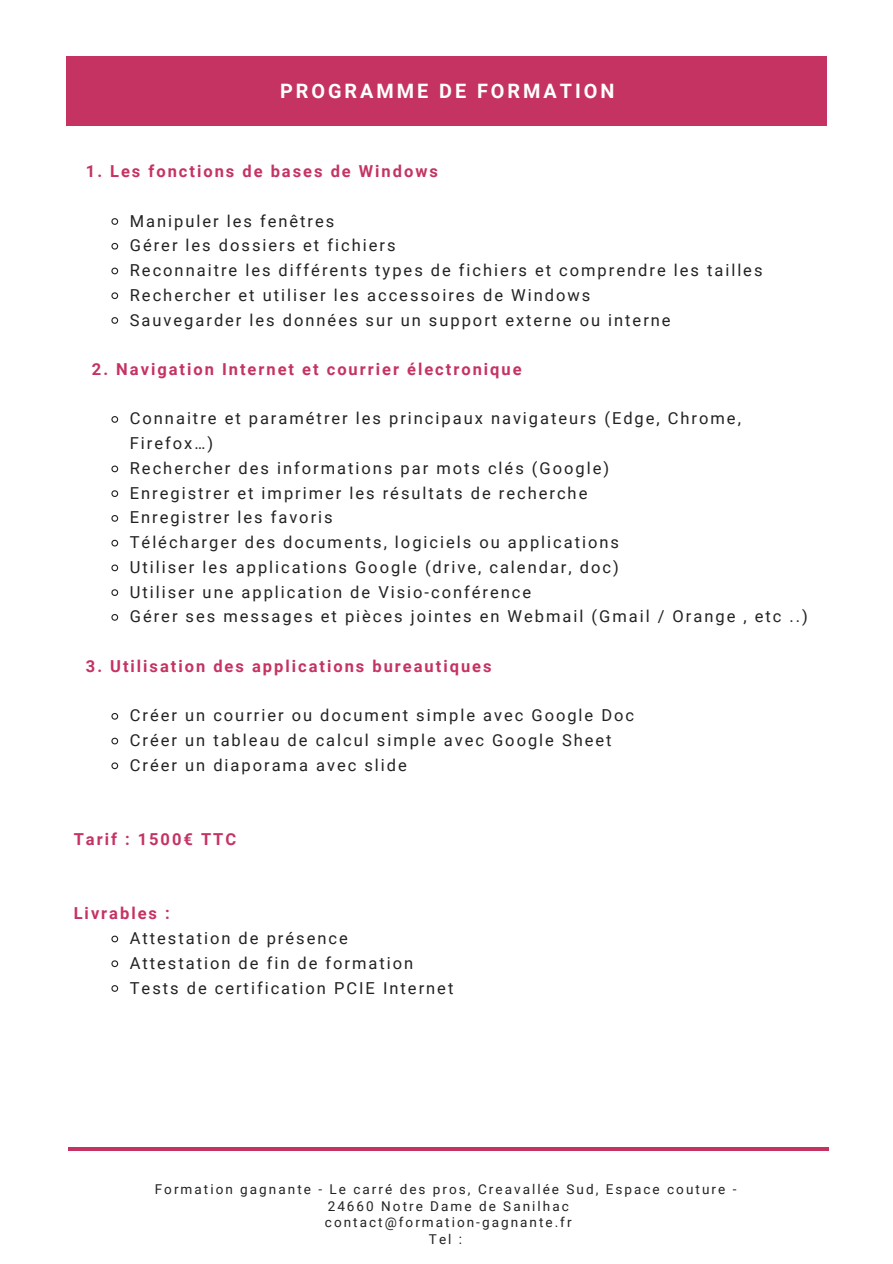
<style>
.page{position:relative;width:893px;height:1264px;background:#fff}
.page>*{position:absolute;margin:0;border:0;box-sizing:border-box;transform-origin:0 0}
.t1{font:700 19.8px "Roboto";letter-spacing:.15em;color:#fff}
.t2{font:16.5px/24.8px "Roboto";letter-spacing:.12em;color:#222}
.t3{font:700 16.5px "Roboto";letter-spacing:.12em;color:#c53362}
.t4{font:13.5px/16.8px "Roboto";letter-spacing:.15em;color:#222;text-align:center}
</style>
<div class="page">
<div style="left:67px;top:57px;width:759px;height:68px;background:#c53362"></div>
<hr style="left:68px;top:1147px;width:760px;height:3px;background:#c53362">
<svg style="left:111px;top:218px;width:8px;height:7px"></svg>
<svg style="left:111px;top:242px;width:8px;height:8px"></svg>
<svg style="left:111px;top:267px;width:8px;height:8px"></svg>
<svg style="left:111px;top:292px;width:8px;height:8px"></svg>
<svg style="left:111px;top:317px;width:8px;height:7px"></svg>
<svg style="left:111px;top:416px;width:8px;height:7px"></svg>
<svg style="left:111px;top:465px;width:8px;height:8px"></svg>
<svg style="left:111px;top:490px;width:8px;height:7px"></svg>
<svg style="left:111px;top:515px;width:8px;height:7px"></svg>
<svg style="left:111px;top:539px;width:8px;height:8px"></svg>
<svg style="left:111px;top:564px;width:8px;height:8px"></svg>
<svg style="left:111px;top:589px;width:8px;height:7px"></svg>
<svg style="left:111px;top:614px;width:8px;height:7px"></svg>
<svg style="left:111px;top:713px;width:8px;height:7px"></svg>
<svg style="left:111px;top:737px;width:8px;height:8px"></svg>
<svg style="left:111px;top:762px;width:8px;height:8px"></svg>
<svg style="left:111px;top:935px;width:8px;height:8px"></svg>
<svg style="left:111px;top:960px;width:8px;height:7px"></svg>
<svg style="left:111px;top:985px;width:8px;height:7px"></svg>
<p class="t1" style="left:280px;top:79px;width:336px">PROGRAMME DE FORMATION</p>
<p class="t3" style="left:86px;top:162px;width:353px">1. Les fonctions de bases de Windows</p>
<p class="t2" style="left:130px;top:208px;width:634px">Manipuler les fenêtres<br>Gérer les dossiers et fichiers<br>Reconnaitre les différents types de fichiers et comprendre les tailles Rechercher et utiliser les accessoires de Windows<br>Sauvegarder les données sur un support externe ou interne</p>
<p class="t3" style="left:92px;top:360px;width:431px">2. Navigation Internet et courrier électronique</p>
<p class="t2" style="left:130px;top:406px;width:679px">Connaitre et paramétrer les principaux navigateurs (Edge, Chrome, Firefox…)<br>Rechercher des informations par mots clés (Google)<br>Enregistrer et imprimer les résultats de recherche<br>Enregistrer les favoris<br>Télécharger des documents, logiciels ou applications<br>Utiliser les applications Google (drive, calendar, doc)<br>Utiliser une application de Visio-conférence<br>Gérer ses messages et pièces jointes en Webmail (Gmail / Orange , etc ..)</p>
<p class="t3" style="left:86px;top:656px;width:407px">3. Utilisation des applications bureautiques</p>
<p class="t2" style="left:130px;top:703px;width:506px">Créer un courrier ou document simple avec Google Doc<br>Créer un tableau de calcul simple avec Google Sheet<br>Créer un diaporama avec slide</p>
<p class="t3" style="left:74px;top:829px;width:164px">Tarif : 1500€ TTC</p>
<p class="t3" style="left:74px;top:904px;width:98px">Livrables :</p>
<p class="t2" style="left:130px;top:926px;width:325px">Attestation de présence<br>Attestation de fin de formation<br>Tests de certification PCIE Internet</p>
<p class="t4" style="left:155px;top:1180px;width:583px">Formation gagnante - Le carré des pros, Creavallée Sud, Espace couture - 24660 Notre Dame de Sanilhac<br>contact@formation-gagnante.fr<br>Tel :</p>
</div>
